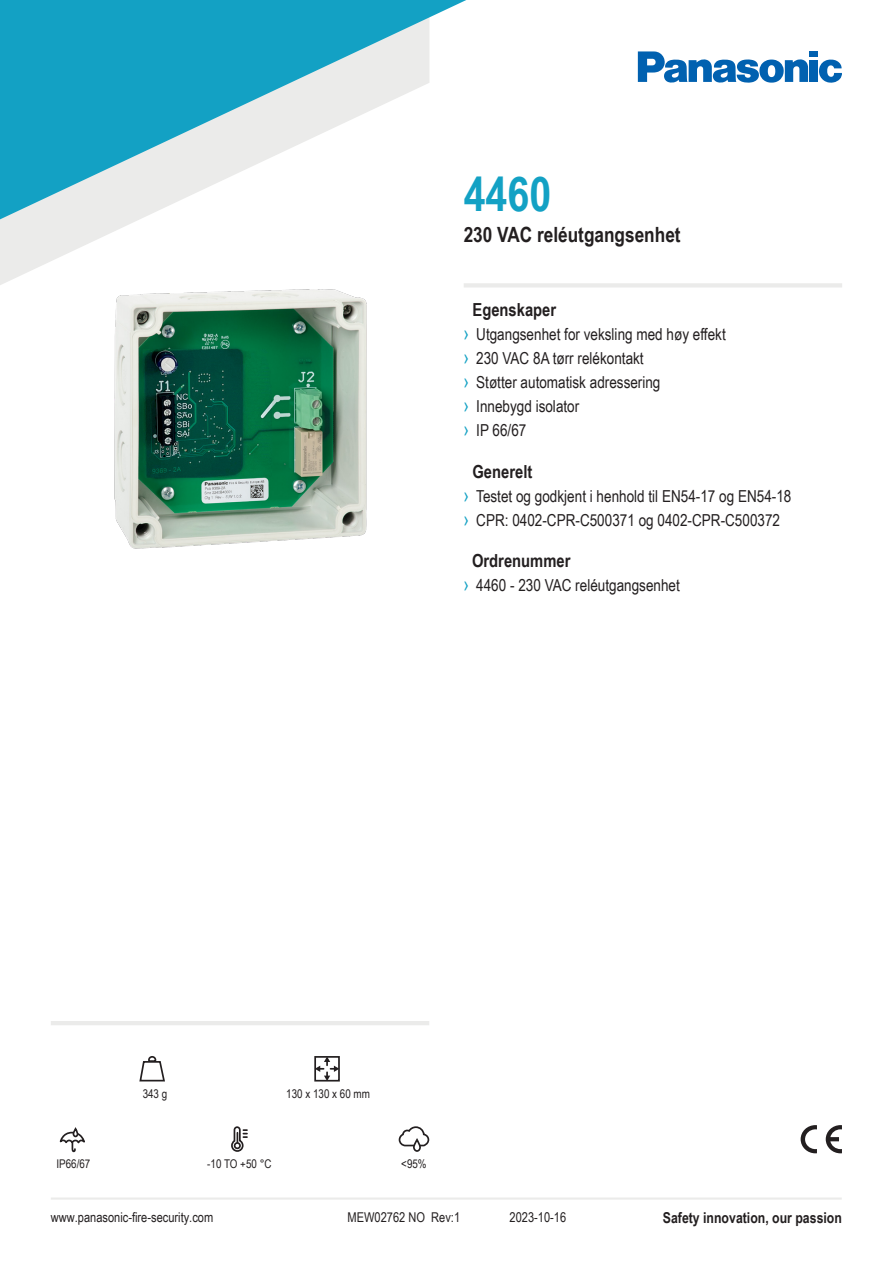
<style>
.page{position:relative;width:893px;height:1263px;background:#fff}
.page>*{position:absolute;margin:0;border:0;box-sizing:border-box;transform-origin:0 0}
.t1{font:700 48px "Arial Narrow";color:#13a1c4}
.t2{font:700 21px "Arial Narrow";color:#231f20}
.t3{font:700 18px "Arial Narrow";color:#231f20}
.t4{font:16.5px "Arial Narrow";color:#231f20}
.t5{font:700 15px "Arial Narrow";color:#231f20}
.t6{font:13.5px "Arial Narrow";color:#231f20}
.t7{font:12px "Arial Narrow";color:#231f20}
.s1{font-size:19.5px;color:#13a1c4}
</style>
<div class="page">
<img style="left:114px;top:289px;width:253px;height:260px">
<svg style="left:0;top:219px;width:140px;height:66px;fill:#ebebea"></svg>
<svg style="left:0;top:0;width:466px;height:219px"></svg>
<svg style="left:819px;top:59px;width:23px;height:24px"></svg>
<div style="left:810px;top:51px;width:8px;height:6px;background:#0161b0"></div>
<div style="left:810px;top:60px;width:8px;height:22px;background:#0161b0"></div>
<svg style="left:638px;top:51px;width:170px;height:32px"></svg>
<hr style="left:51px;top:1197px;width:791px;height:2px;background:#ebebea">
<hr style="left:51px;top:1021px;width:378px;height:4px;background:#ebebea">
<svg style="left:826px;top:1125px;width:16px;height:28px"></svg>
<svg style="left:801px;top:1125px;width:16px;height:28px"></svg>
<svg style="left:317px;top:1059px;width:20px;height:19px"></svg>
<div style="left:314px;top:1056px;width:26px;height:25px;border:2px solid #231f20"></div>
<svg style="left:398px;top:1126px;width:32px;height:26px"></svg>
<svg style="left:139px;top:1056px;width:26px;height:26px"></svg>
<svg style="left:59px;top:1127px;width:26px;height:26px"></svg>
<hr style="left:464px;top:283px;width:378px;height:4px;background:#ebebea">
<svg style="left:231px;top:1126px;width:16px;height:26px"></svg>
<p class="t1" style="left:464px;top:158px;width:89px">4460</p>
<p class="t2" style="left:464px;top:219px;width:218px">230 VAC reléutgangsenhet</p>
<p class="t3" style="left:472px;top:296px;width:85px">Egenskaper</p>
<p class="t4" style="left:463px;top:322px;width:264px"><span class="s1">›</span> Utgangsenhet for veksling med høy effekt</p>
<p class="t4" style="left:463px;top:346px;width:182px"><span class="s1">›</span> 230 VAC 8A tørr relékontakt</p>
<p class="t4" style="left:463px;top:370px;width:198px"><span class="s1">›</span> Støtter automatisk adressering</p>
<p class="t4" style="left:463px;top:394px;width:117px"><span class="s1">›</span> Innebygd isolator</p>
<p class="t4" style="left:463px;top:418px;width:64px"><span class="s1">›</span> IP 66/67</p>
<p class="t3" style="left:472px;top:458px;width:61px">Generelt</p>
<p class="t4" style="left:463px;top:484px;width:329px"><span class="s1">›</span> Testet og godkjent i henhold til EN54-17 og EN54-18</p>
<p class="t4" style="left:463px;top:508px;width:318px"><span class="s1">›</span> CPR: 0402-CPR-C500371 og 0402-CPR-C500372</p>
<p class="t3" style="left:472px;top:547px;width:100px">Ordrenummer</p>
<p class="t4" style="left:463px;top:573px;width:218px"><span class="s1">›</span> 4460 - 230 VAC reléutgangsenhet</p>
<p class="t7" style="left:56px;top:1155px;width:35px">IP66/67</p>
<p class="t7" style="left:143px;top:1084px;width:26px">343 g</p>
<p class="t7" style="left:286px;top:1084px;width:85px">130 x 130 x 60 mm</p>
<p class="t7" style="left:207px;top:1155px;width:66px">-10 TO +50 °C</p>
<p class="t7" style="left:401px;top:1155px;width:27px">&lt;95%</p>
<p class="t6" style="left:51px;top:1207px;width:164px">www.panasonic-fire-security.com</p>
<p class="t5" style="left:663px;top:1206px;width:181px">Safety innovation, our passion</p>
<p class="t6" style="left:348px;top:1207px;width:114px">MEW02762 NO Rev:1</p>
<p class="t6" style="left:510px;top:1207px;width:58px">2023-10-16</p>
</div>
